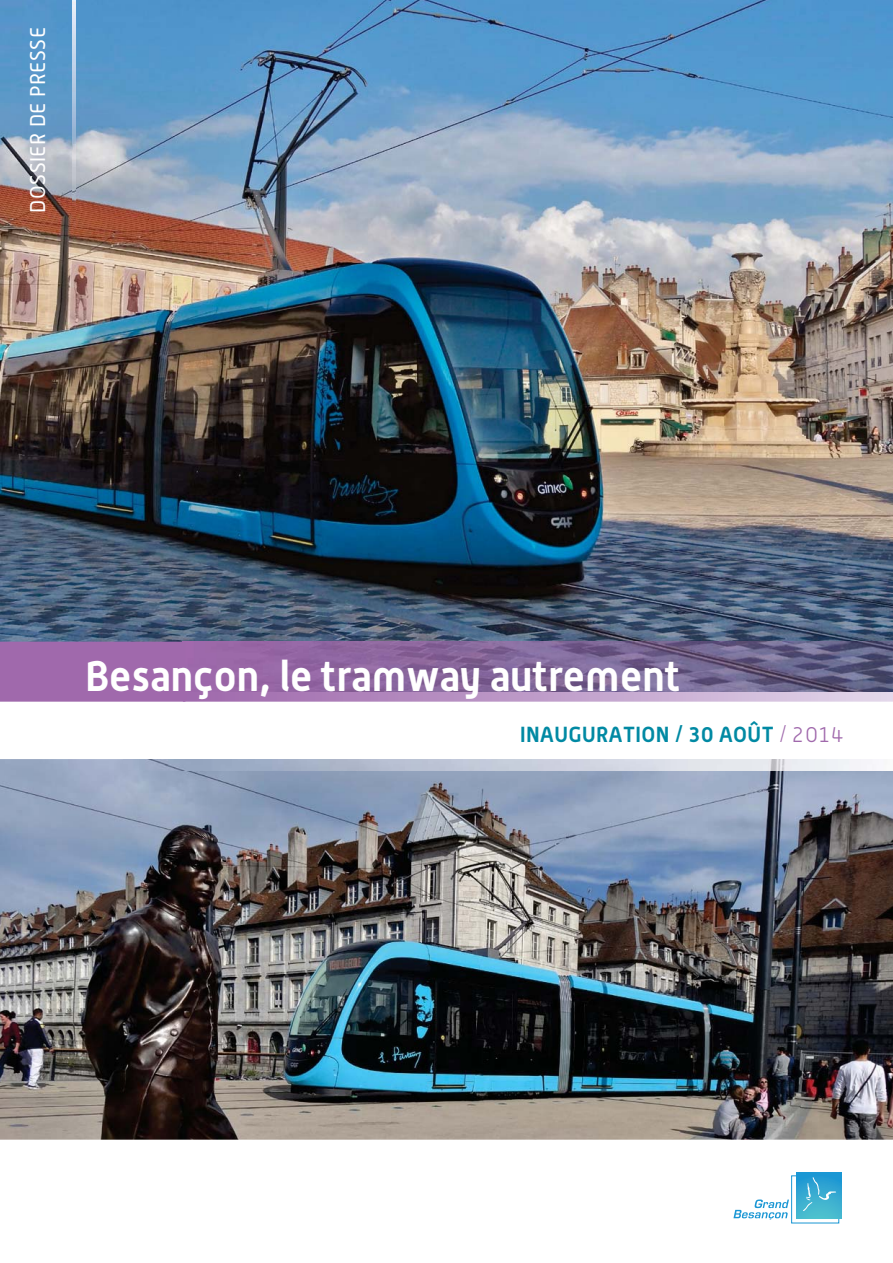
<style>
.page{position:relative;width:893px;height:1263px;background:#fff}
.page>*{position:absolute;margin:0;border:0;box-sizing:border-box;transform-origin:0 0}
.t1{font:700 42px "Alwyn";color:#fff}
.t2{font:700 21.45px "Alwyn";letter-spacing:.02em;color:#0089a3}
.t3{font:21px "Alwyn";letter-spacing:.03em;color:#fff}
.s1{font-weight:300;color:#a069ac}
</style>
<div class="page">
<svg style="left:733px;top:1199px;width:56px;height:21px"></svg>
<div style="left:791px;top:1175px;width:48px;height:48px;border:1px solid #1996d4"></div>
<div style="left:796px;top:1172px;width:46px;height:46px;background:linear-gradient(to bottom,#1692d4,#4dbdce)"></div>
<svg style="left:803px;top:1177px;width:33px;height:34px"></svg>
<img style="left:0;top:0;width:893px;height:642px">
<img style="left:0;top:759px;width:893px;height:381px">
<img style="left:72px;top:0;width:3px;height:214px">
<svg style="left:185px;top:691px;width:708px;height:11px;background:#bb9bc6"></svg>
<img style="left:185px;top:642px;width:708px;height:49px">
<div style="left:0;top:642px;width:185px;height:60px;background:#a069ac"></div>
<img style="left:123px;top:759px;width:770px;height:11px">
<p class="t3" style="left:28px;top:213px;width:187px;rotate:-90deg">DOSSIER DE PRESSE</p>
<p class="t1" style="left:85px;top:656px;width:597px">Besançon, le tramway autrement</p>
<p class="t2" style="left:520px;top:724px;width:325px">INAUGURATION / 30 AOÛT <span class="s1">/ 2014</span></p>
</div>
